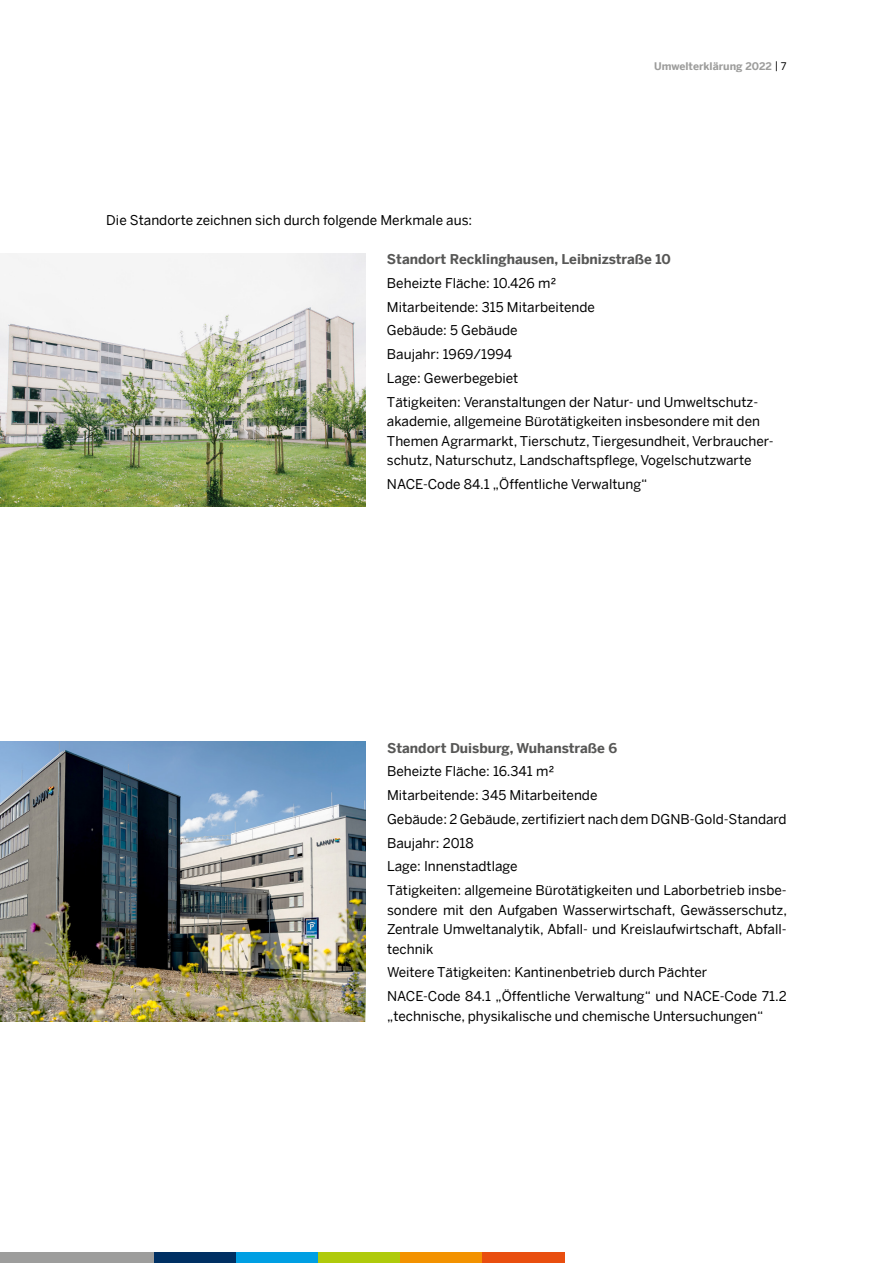
<style>
.page{position:relative;width:893px;height:1263px;background:#fff}
.page>*{position:absolute;margin:0;border:0;box-sizing:border-box;transform-origin:0 0}
.Fließtext_9pt{font:13.5px/19.5px "Benton Sans";color:#000}
.Hervorhebung{font:700 13.5px "Benton Sans";color:#575756}
.t1{font:700 10.5px "Benton Sans";color:#9d9d9c}
.s1{font-weight:400;color:#000}
</style>
<div class="page">
<div style="left:0;top:1252px;width:161px;height:11px;background:#9d9d9c"></div>
<div style="left:154px;top:1252px;width:82px;height:11px;background:#003063"></div>
<div style="left:237px;top:1252px;width:82px;height:11px;background:#009fe3"></div>
<div style="left:319px;top:1252px;width:82px;height:11px;background:#afca0b"></div>
<div style="left:401px;top:1252px;width:82px;height:11px;background:#f39200"></div>
<div style="left:483px;top:1252px;width:82px;height:11px;background:#e94e0f"></div>
<img style="left:0;top:253px;width:366px;height:253px">
<img style="left:0;top:742px;width:366px;height:280px">
<p class="Fließtext_9pt" style="left:106px;top:210px;width:367px">Die Standorte zeichnen sich durch folgende Merkmale aus:</p>
<p class="t1" style="left:654px;top:60px;width:134px">Umwelterklärung 2022 <span class="s1">| 7</span></p>
<p class="Hervorhebung" style="left:387px;top:251px;width:285px">Standort Recklinghausen, Leibnizstraße 10</p>
<p class="Fließtext_9pt" style="left:387px;top:273px;width:171px">Beheizte Fläche: 10.426 m²</p>
<p class="Fließtext_9pt" style="left:387px;top:297px;width:209px">Mitarbeitende: 315 Mitarbeitende</p>
<p class="Fließtext_9pt" style="left:387px;top:320px;width:132px">Gebäude: 5 Gebäude</p>
<p class="Fließtext_9pt" style="left:387px;top:344px;width:127px">Baujahr: 1969/1994</p>
<p class="Fließtext_9pt" style="left:387px;top:368px;width:133px">Lage: Gewerbegebiet</p>
<p class="Fließtext_9pt" style="left:387px;top:392px;width:388px">Tätigkeiten: Veranstaltungen der Natur- und Umweltschutz&shy;akademie, allgemeine Bürotätigkeiten insbesondere mit den Themen Agrarmarkt, Tierschutz, Tiergesundheit, Verbraucher&shy;schutz, Naturschutz, Landschaftspflege, Vogelschutzwarte</p>
<p class="Fließtext_9pt" style="left:387px;top:474px;width:262px">NACE-Code 84.1 „Öffentliche Verwaltung“</p>
<p class="Hervorhebung" style="left:387px;top:739px;width:232px">Standort Duisburg, Wuhanstraße 6</p>
<p class="Fließtext_9pt" style="left:387px;top:761px;width:169px">Beheizte Fläche: 16.341 m²</p>
<p class="Fließtext_9pt" style="left:387px;top:785px;width:212px">Mitarbeitende: 345 Mitarbeitende</p>
<p class="Fließtext_9pt" style="left:387px;top:809px;width:401px">Gebäude: 2 Gebäude, zertifiziert nach dem DGNB-Gold-Standard</p>
<p class="Fließtext_9pt" style="left:387px;top:833px;width:88px">Baujahr: 2018</p>
<p class="Fließtext_9pt" style="left:387px;top:856px;width:132px">Lage: Innenstadtlage</p>
<p class="Fließtext_9pt" style="left:387px;top:880px;width:401px;text-align:justify">Tätigkeiten: allgemeine Bürotätigkeiten und Laborbetrieb insbe&shy;sondere mit den Aufgaben Wasserwirtschaft, Gewässerschutz, Zentrale Umweltanalytik, Abfall- und Kreislaufwirtschaft, Abfall&shy;technik</p>
<p class="Fließtext_9pt" style="left:387px;top:962px;width:322px">Weitere Tätigkeiten: Kantinenbetrieb durch Pächter</p>
<p class="Fließtext_9pt" style="left:387px;top:986px;width:401px">NACE-Code 84.1 „Öffentliche Verwaltung“ und NACE-Code 71.2 „technische, physikalische und chemische Untersuchungen“</p>
</div>
